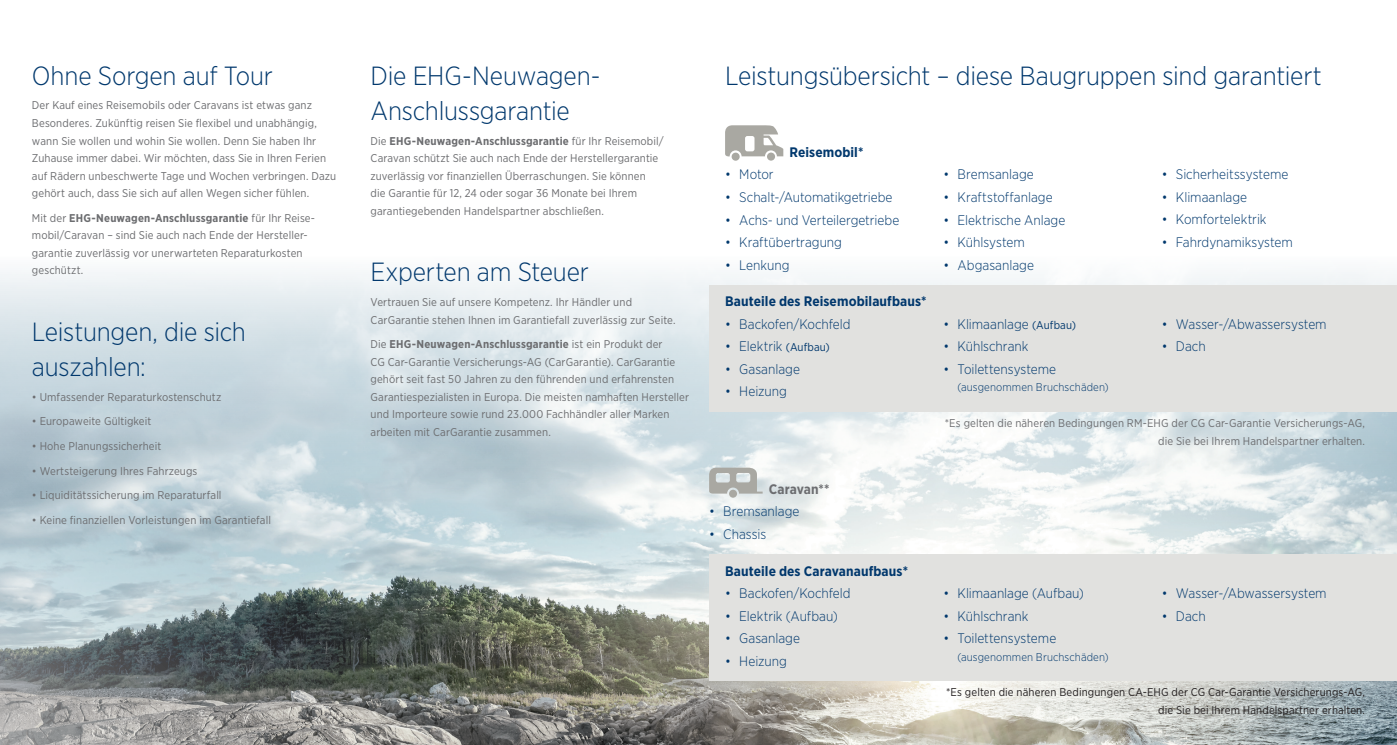
<style>
.page{position:relative;width:1397px;height:745px;background:#fff}
.page>*{position:absolute;margin:0;border:0;box-sizing:border-box;transform-origin:0 0}
.t1{font:300 26.25px/35px "Gotham Narrow";letter-spacing:-.01em;color:#01386d}
.t2{font:300 13.75px "Gotham Narrow";color:#01386d}
.t3{font:700 13.75px "Gotham Narrow";letter-spacing:.005em;color:#01386d}
.t4{font:700 13.75px "Gotham Narrow";letter-spacing:.005em;color:#6c6d70}
.t5{font:11.25px/17.5px "Gotham Narrow";letter-spacing:.01em;color:#6c6d70}
.t6{font:11.25px/17.5px "Gotham Narrow";letter-spacing:.01em;color:#231f20;text-align:right}
.t7{font:300 11.25px "Gotham Narrow";letter-spacing:.01em;color:#01386d}
.s1{font-weight:700}
.s2{font-weight:400;font-size:11.25px}
</style>
<div class="page">
<img style="left:0;top:270px;width:1396px;height:474px">
<div style="left:709px;top:285px;width:687px;height:127px;background:#e1e1df"></div>
<div style="left:709px;top:554px;width:687px;height:127px;background:#e1e1df"></div>
<svg style="left:725px;top:125px;width:58px;height:31px"></svg>
<div style="left:731px;top:152px;width:8px;height:9px;background:#a9a8a2;border-radius:50%"></div>
<div style="left:766px;top:152px;width:9px;height:8px;background:#a9a8a2;border-radius:50%"></div>
<div style="left:729px;top:489px;width:8px;height:8px;background:#a9a8a2;border-radius:50%"></div>
<svg style="left:709px;top:467px;width:53px;height:26px"></svg>
<h1 class="t1" style="left:32px;top:57px;width:242px">Ohne Sorgen auf Tour</h1>
<p class="t5" style="left:32px;top:96px;width:306px">Der Kauf eines Reisemobils oder Caravans ist etwas ganz Besonderes. Zukünftig reisen Sie flexibel und unabhängig, wann Sie wollen und wohin Sie wollen. Denn Sie haben Ihr Zuhause immer dabei. Wir möchten, dass Sie in Ihren Ferien auf Rädern unbeschwerte Tage und Wochen verbringen. Dazu gehört auch, dass Sie sich auf allen Wegen sicher fühlen.</p>
<p class="t5" style="left:32px;top:209px;width:283px">Mit der <span class="s1">EHG-Neuwagen-Anschlussgarantie</span> für Ihr Reise&shy;mobil/Caravan – sind Sie auch nach Ende der Hersteller&shy;garantie zuverlässig vor unerwarteten Reparaturkosten geschützt.</p>
<h1 class="t1" style="left:32px;top:313px;width:215px">Leistungen, die sich auszahlen:</h1>
<p class="t5" style="left:32px;top:387px;width:191px">• Umfassender Reparaturkostenschutz</p>
<p class="t5" style="left:32px;top:412px;width:121px">• Europaweite Gültigkeit</p>
<p class="t5" style="left:32px;top:436px;width:131px">• Hohe Planungssicherheit</p>
<p class="t5" style="left:32px;top:461px;width:167px">• Wertsteigerung Ihres Fahrzeugs</p>
<p class="t5" style="left:32px;top:486px;width:191px">• Liquiditätssicherung im Reparaturfall</p>
<p class="t5" style="left:32px;top:510px;width:240px">• Keine finanziellen Vorleistungen im Garantiefall</p>
<h1 class="t1" style="left:370px;top:57px;width:231px">Die EHG-Neuwagen-<br>Anschlussgarantie</h1>
<p class="t5" style="left:370px;top:131px;width:295px">Die <span class="s1">EHG-Neuwagen-Anschlussgarantie</span> für Ihr Reisemobil/ Caravan schützt Sie auch nach Ende der Herstellergarantie zuverlässig vor finanziellen Überraschungen. Sie können<br>die Garantie für 12, 24 oder sogar 36 Monate bei Ihrem garantiegebenden Handelspartner abschließen.</p>
<h1 class="t1" style="left:370px;top:254px;width:220px">Experten am Steuer</h1>
<p class="t5" style="left:370px;top:293px;width:306px">Vertrauen Sie auf unsere Kompetenz. Ihr Händler und<br>CarGarantie stehen Ihnen im Garantiefall zuverlässig zur Seite.</p>
<p class="t5" style="left:370px;top:335px;width:320px">Die <span class="s1">EHG-Neuwagen-Anschlussgarantie</span> ist ein Produkt der<br>CG Car-Garantie Versicherungs-AG (CarGarantie). CarGarantie gehört seit fast 50 Jahren zu den führenden und erfahrensten Garantiespezialisten in Europa. Die meisten namhaften Hersteller und Importeure sowie rund 23.000 Fachhändler aller Marken arbeiten mit CarGarantie zusammen.</p>
<h1 class="t1" style="left:725px;top:57px;width:598px">Leistungsübersicht – diese Baugruppen sind garantiert</h1>
<p class="t3" style="left:789px;top:143px;width:75px">Reisemobil*</p>
<p class="t2" style="left:725px;top:166px;width:50px">• Motor</p>
<p class="t2" style="left:725px;top:189px;width:169px">• Schalt-/Automatikgetriebe</p>
<p class="t2" style="left:725px;top:211px;width:176px">• Achs- und Verteilergetriebe</p>
<p class="t2" style="left:725px;top:233px;width:118px">• Kraftübertragung</p>
<p class="t2" style="left:725px;top:256px;width:66px">• Lenkung</p>
<p class="t3" style="left:725px;top:292px;width:203px">Bauteile des Reisemobilaufbaus*</p>
<p class="t2" style="left:725px;top:315px;width:127px">• Backofen/Kochfeld</p>
<p class="t2" style="left:725px;top:338px;width:106px">• Elektrik <span class="s2">(Aufbau)</span></p>
<p class="t2" style="left:725px;top:360px;width:76px">• Gasanlage</p>
<p class="t2" style="left:725px;top:383px;width:63px">• Heizung</p>
<p class="t4" style="left:768px;top:480px;width:62px">Caravan**</p>
<p class="t2" style="left:709px;top:503px;width:92px">• Bremsanlage</p>
<p class="t2" style="left:709px;top:525px;width:59px">• Chassis</p>
<p class="t3" style="left:725px;top:561px;width:184px">Bauteile des Caravanaufbaus*</p>
<p class="t2" style="left:725px;top:584px;width:127px">• Backofen/Kochfeld</p>
<p class="t2" style="left:725px;top:607px;width:114px">• Elektrik (Aufbau)</p>
<p class="t2" style="left:725px;top:629px;width:76px">• Gasanlage</p>
<p class="t2" style="left:725px;top:652px;width:63px">• Heizung</p>
<p class="t2" style="left:943px;top:166px;width:92px">• Bremsanlage</p>
<p class="t2" style="left:943px;top:188px;width:111px">• Kraftstoffanlage</p>
<p class="t2" style="left:943px;top:211px;width:123px">• Elektrische Anlage</p>
<p class="t2" style="left:943px;top:233px;width:83px">• Kühlsystem</p>
<p class="t2" style="left:943px;top:256px;width:92px">• Abgasanlage</p>
<p class="t2" style="left:943px;top:315px;width:134px">• Klimaanlage <span class="s2">(Aufbau)</span></p>
<p class="t2" style="left:943px;top:338px;width:87px">• Kühlschrank</p>
<p class="t2" style="left:943px;top:360px;width:114px">• Toilettensysteme</p>
<p class="t7" style="left:957px;top:380px;width:153px">(ausgenommen Bruchschäden)</p>
<p class="t2" style="left:1161px;top:166px;width:128px">• Sicherheitssysteme</p>
<p class="t2" style="left:1161px;top:188px;width:87px">• Klimaanlage</p>
<p class="t2" style="left:1161px;top:211px;width:106px">• Komfortelektrik</p>
<p class="t2" style="left:1161px;top:233px;width:133px">• Fahrdynamiksystem</p>
<p class="t2" style="left:1161px;top:315px;width:166px">• Wasser-/Abwassersystem</p>
<p class="t2" style="left:1161px;top:338px;width:45px">• Dach</p>
<p class="t5" style="left:944px;top:414px;width:421px;text-align:right">*Es gelten die näheren Bedingungen RM-EHG der CG Car-Garantie Versicherungs-AG, die Sie bei Ihrem Handelspartner erhalten.</p>
<p class="t2" style="left:943px;top:584px;width:142px">• Klimaanlage (Aufbau)</p>
<p class="t2" style="left:943px;top:607px;width:87px">• Kühlschrank</p>
<p class="t2" style="left:943px;top:629px;width:114px">• Toilettensysteme</p>
<p class="t7" style="left:957px;top:649px;width:153px">(ausgenommen Bruchschäden)</p>
<p class="t2" style="left:1161px;top:584px;width:166px">• Wasser-/Abwassersystem</p>
<p class="t2" style="left:1161px;top:607px;width:45px">• Dach</p>
<p class="t6" style="left:945px;top:683px;width:420px">*Es gelten die näheren Bedingungen CA-EHG der CG Car-Garantie Versicherungs-AG, die Sie bei Ihrem Handelspartner erhalten.</p>
</div>
